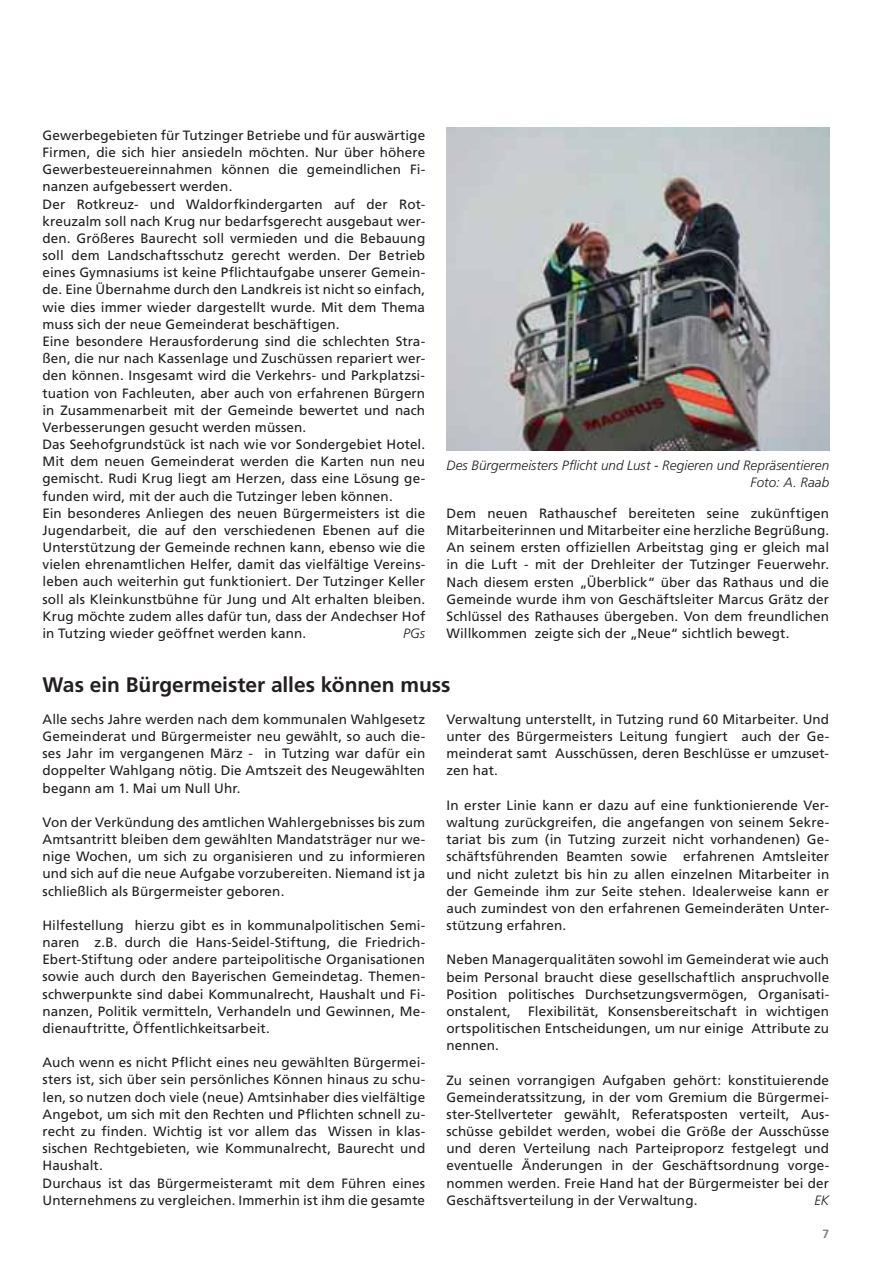
<style>
.page{position:relative;width:893px;height:1263px;background:#fff}
.page>*{position:absolute;margin:0;border:0;box-sizing:border-box;transform-origin:0 0}
.t1{font:700 21px "Frutiger";color:#231f20}
.t2{font:13.5px/17.1px "Frutiger";letter-spacing:.01em;color:#231f20;text-align:justify}
.t3{font:italic 300 13.5px/17.1px "Frutiger";color:#231f20;text-align:right}
.t4{font:700 12px "Frutiger";color:#808285}
</style>
<div class="page">
<img style="left:446px;top:128px;width:383px;height:323px">
<p class="t2" style="left:43px;top:128px;width:384px;text-align:left">Gewerbegebieten für Tutzinger Betriebe und für auswärtige Firmen, die sich hier ansiedeln möchten. Nur über höhere Gewerbesteuereinnahmen können die gemeindlichen Fi&shy;nanzen aufgebessert werden.<br>Der Rotkreuz- und Waldorfkindergarten auf der Rot&shy;kreuzalm soll nach Krug nur bedarfsgerecht ausgebaut wer&shy;den. Größeres Baurecht soll vermieden und die Bebauung soll dem Landschaftsschutz gerecht werden. Der Betrieb eines Gymnasiums ist keine Pflichtaufgabe unserer Gemein&shy;de. Eine Übernahme durch den Landkreis ist nicht so einfach, wie dies immer wieder dargestellt wurde. Mit dem Thema muss sich der neue Gemeinderat beschäftigen.<br>Eine besondere Herausforderung sind die schlechten Stra&shy;ßen, die nur nach Kassenlage und Zuschüssen repariert wer&shy;den können. Insgesamt wird die Verkehrs- und Parkplatzsi&shy;tuation von Fachleuten, aber auch von erfahrenen Bürgern in Zusammenarbeit mit der Gemeinde bewertet und nach Verbesserungen gesucht werden müssen.<br>Das Seehofgrundstück ist nach wie vor Sondergebiet Hotel.<br>Mit dem neuen Gemeinderat werden die Karten nun neu gemischt. Rudi Krug liegt am Herzen, dass eine Lösung ge&shy;funden wird, mit der auch die Tutzinger leben können.<br>Ein besonderes Anliegen des neuen Bürgermeisters ist die Jugendarbeit, die auf den verschiedenen Ebenen auf die Unterstützung der Gemeinde rechnen kann, ebenso wie die vielen ehrenamtlichen Helfer, damit das vielfältige Vereins&shy;leben auch weiterhin gut funktioniert. Der Tutzinger Keller soll als Kleinkunstbühne für Jung und Alt erhalten bleiben.<br>Krug möchte zudem alles dafür tun, dass der Andechser Hof in Tutzing wieder geöffnet werden kann.</p>
<p class="t3" style="left:403px;top:626px;width:23px">PGs</p>
<p class="t3" style="left:446px;top:458px;width:384px">Des Bürgermeisters Pflicht und Lust - Regieren und Repräsentieren<br>Foto: A. Raab</p>
<p class="t2" style="left:446px;top:506px;width:384px">Dem neuen Rathauschef bereiteten seine zukünftigen Mitarbeiterinnen und Mitarbeiter eine herzliche Begrüßung.<br>An seinem ersten offiziellen Arbeitstag ging er gleich mal in die Luft - mit der Drehleiter der Tutzinger Feuerwehr.<br>Nach diesem ersten „Überblick“ über das Rathaus und die Gemeinde wurde ihm von Geschäftsleiter Marcus Grätz der Schlüssel des Rathauses übergeben. Von dem freundlichen Willkommen zeigte sich der „Neue“ sichtlich bewegt.</p>
<h1 class="t1" style="left:43px;top:677px;width:410px">Was ein Bürgermeister alles können muss</h1>
<p class="t2" style="left:446px;top:712px;width:384px">Verwaltung unterstellt, in Tutzing rund 60 Mitarbeiter. Und unter des Bürgermeisters Leitung fungiert auch der Ge&shy;meinderat samt Ausschüssen, deren Beschlüsse er umzuset&shy;zen hat.</p>
<p class="t2" style="left:446px;top:798px;width:384px">In erster Linie kann er dazu auf eine funktionierende Ver&shy;waltung zurückgreifen, die angefangen von seinem Sekre&shy;tariat bis zum (in Tutzing zurzeit nicht vorhandenen) Ge&shy;schäftsführenden Beamten sowie erfahrenen Amtsleiter und nicht zuletzt bis hin zu allen einzelnen Mitarbeiter in der Gemeinde ihm zur Seite stehen. Idealerweise kann er auch zumindest von den erfahrenen Gemeinderäten Unter&shy;stützung erfahren.</p>
<p class="t2" style="left:446px;top:952px;width:384px">Neben Managerqualitäten sowohl im Gemeinderat wie auch beim Personal braucht diese gesellschaftlich anspruchvolle Position politisches Durchsetzungsvermögen, Organisati&shy;onstalent,</p>
<p class="t2" style="left:43px;top:712px;width:384px">Alle sechs Jahre werden nach dem kommunalen Wahlgesetz Gemeinderat und Bürgermeister neu gewählt, so auch die&shy;ses Jahr im vergangenen März - in Tutzing war dafür ein doppelter Wahlgang nötig. Die Amtszeit des Neugewählten begann am 1. Mai um Null Uhr.</p>
<p class="t2" style="left:43px;top:815px;width:384px">Von der Verkündung des amtlichen Wahlergebnisses bis zum Amtsantritt bleiben dem gewählten Mandatsträger nur we&shy;nige Wochen, um sich zu organisieren und zu informieren und sich auf die neue Aufgabe vorzubereiten. Niemand ist ja schließlich als Bürgermeister geboren.</p>
<p class="t2" style="left:43px;top:918px;width:384px">Hilfestellung hierzu gibt es in kommunalpolitischen Semi&shy;naren z.B. durch die Hans-Seidel-Stiftung, die Friedrich-Ebert-Stiftung oder andere parteipolitische Organisationen sowie auch durch den Bayerischen Gemeindetag. Themen&shy;schwerpunkte sind dabei Kommunalrecht, Haushalt und Fi&shy;nanzen, Politik vermitteln, Verhandeln und Gewinnen, Me&shy;dienauftritte, Öffentlichkeitsarbeit.</p>
<p class="t2" style="left:43px;top:1055px;width:384px;text-align:left">Auch wenn es nicht Pflicht eines neu gewählten Bürgermei&shy;sters ist, sich über sein persönliches Können hinaus zu schu&shy;len, so nutzen doch viele (neue) Amtsinhaber dies vielfältige Angebot, um sich mit den Rechten und Pflichten schnell zu&shy;recht zu finden. Wichtig ist vor allem das Wissen in klas&shy;sischen Rechtgebieten, wie Kommunalrecht, Baurecht und Haushalt.<br>Durchaus ist das Bürgermeisteramt mit dem Führen eines Unternehmens zu vergleichen. Immerhin ist ihm die gesamte</p>
<p class="t2" style="left:446px;top:1004px;width:384px;text-indent:82px">Flexibilität, Konsensbereitschaft in wichtigen ortspolitischen Entscheidungen, um nur einige Attribute zu nennen.</p>
<p class="t2" style="left:446px;top:1072px;width:384px">Zu seinen vorrangigen Aufgaben gehört: konstituierende Gemeinderatssitzung, in der vom Gremium die Bürgermei&shy;ster-Stellverteter gewählt, Referatsposten verteilt, Aus&shy;schüsse gebildet werden, wobei die Größe der Ausschüsse und deren Verteilung nach Parteiproporz festgelegt und eventuelle Änderungen in der Geschäftsordnung vorge&shy;nommen werden. Freie Hand hat der Bürgermeister bei der Geschäftsverteilung in der Verwaltung.</p>
<p class="t3" style="left:814px;top:1192px;width:16px">EK</p>
<p class="t4" style="left:822px;top:1229px;width:8px">7</p>
</div>
